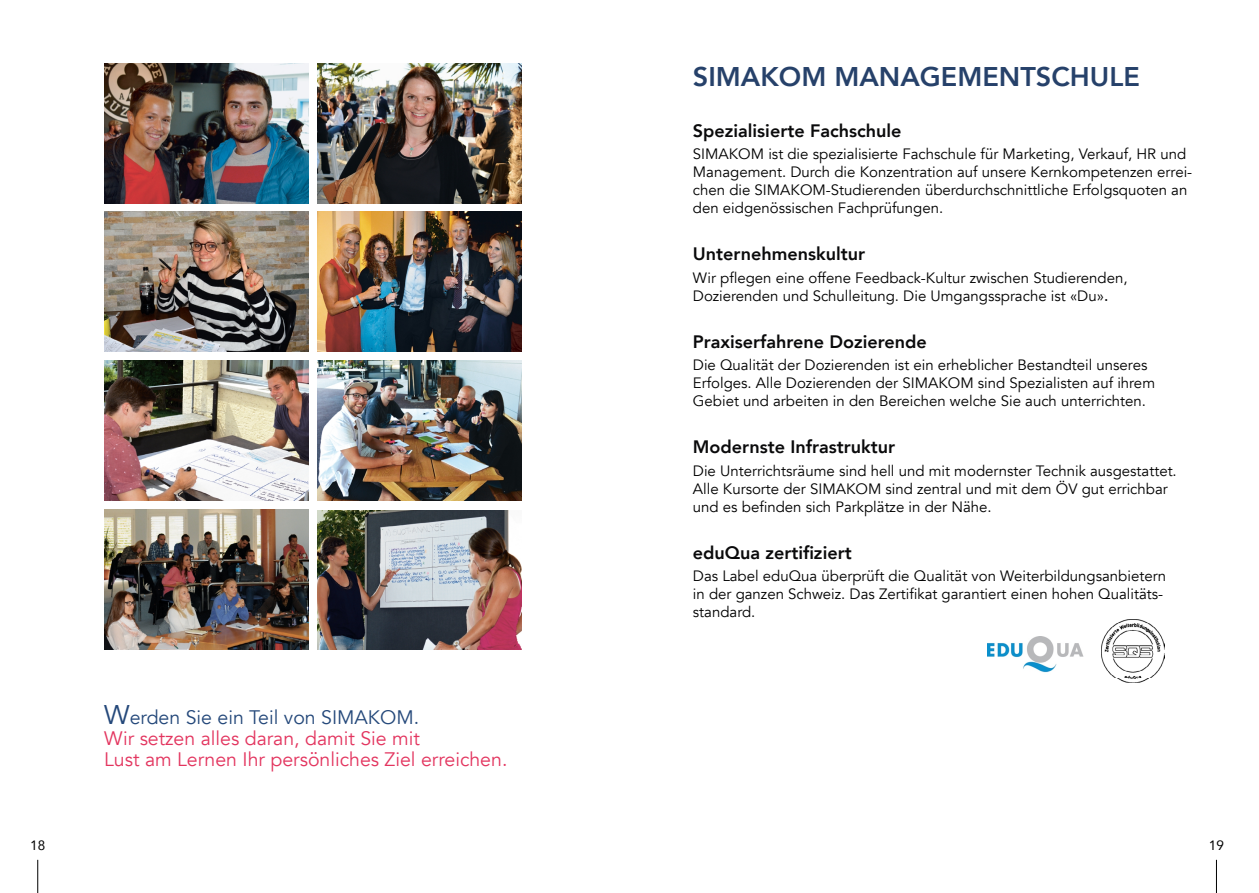
<style>
.page{position:relative;width:1259px;height:893px;background:#fff}
.page>*{position:absolute;margin:0;border:0;box-sizing:border-box;transform-origin:0 0}
.t1{font:800 27px "Avenir";color:#26416a}
.t2{font:19.5px/21px "Avenir";color:#e3355f}
.t3{font:800 18px "Avenir";color:#0a0a0b}
.t4{font:15px/18px "Avenir";color:#000}
.t5{font:13.5px "Avenir";color:#000}
.s1{font-size:27px;color:#24487a}
.s2{color:#24487a}
.s3{font-size:18px}
</style>
<div class="page">
<hr style="left:37px;top:860px;width:1px;height:33px;background:#000">
<hr style="left:1216px;top:860px;width:1px;height:33px;background:#000">
<img style="left:104px;top:64px;width:204px;height:139px">
<img style="left:104px;top:212px;width:204px;height:140px">
<img style="left:317px;top:64px;width:204px;height:139px">
<img style="left:317px;top:360px;width:204px;height:141px">
<img style="left:317px;top:212px;width:204px;height:140px">
<img style="left:317px;top:510px;width:204px;height:139px">
<img style="left:104px;top:509px;width:204px;height:140px">
<img style="left:104px;top:360px;width:204px;height:141px">
<img style="left:1101px;top:620px;width:63px;height:62px">
<img style="left:988px;top:636px;width:96px;height:37px">
<h2 class="t2" style="left:104px;top:707px;width:405px"><span class="s1">W</span><span class="s2">erden Sie ein Teil von SIMAKOM.<br></span>Wir setzen alles daran, damit Sie mit<br>Lust am Lernen Ihr persönliches Ziel erreichen.</h2>
<h1 class="t1" style="left:693px;top:56px;width:448px">SIMAKOM MANAGEMENTSCHULE</h1>
<p class="t3" style="left:693px;top:117px;width:210px">Spezialisierte Fachschule</p>
<p class="t4" style="left:693px;top:145px;width:501px">SIMAKOM ist die spezialisierte Fachschule für Marketing, Verkauf, HR und Management. Durch die Konzentration auf unsere Kernkompetenzen errei&shy;chen die SIMAKOM-Studierenden überdurchschnittliche Erfolgsquoten an den eidgenössischen Fachprüfungen.</p>
<p class="t3" style="left:693px;top:240px;width:174px">Unternehmenskultur</p>
<p class="t4" style="left:693px;top:269px;width:436px">Wir pflegen eine offene Feedback-Kultur zwischen Studierenden,<br>Dozierenden und Schulleitung. Die Umgangssprache ist «Du»<span class="s3">.</span></p>
<p class="t3" style="left:693px;top:328px;width:236px">Praxiserfahrene Dozierende</p>
<p class="t4" style="left:693px;top:356px;width:464px">Die Qualität der Dozierenden ist ein erheblicher Bestandteil unseres<br>Erfolges. Alle Dozierenden der SIMAKOM sind Spezialisten auf ihrem<br>Gebiet und arbeiten in den Bereichen welche Sie auch unterrichten.</p>
<p class="t3" style="left:693px;top:433px;width:204px">Modernste Infrastruktur</p>
<p class="t4" style="left:693px;top:462px;width:485px">Die Unterrichtsräume sind hell und mit modernster Technik ausgestattet.<br>Alle Kursorte der SIMAKOM sind zentral und mit dem ÖV gut errichbar und es befinden sich Parkplätze in der Nähe.</p>
<p class="t3" style="left:693px;top:539px;width:160px">eduQua zertifiziert</p>
<p class="t4" style="left:693px;top:567px;width:475px">Das Label eduQua überprüft die Qualität von Weiterbildungsanbietern in der ganzen Schweiz. Das Zertifikat garantiert einen hohen Qualitäts&shy;standard.</p>
<p class="t5" style="left:30px;top:835px;width:17px">18</p>
<p class="t5" style="left:1209px;top:835px;width:17px">19</p>
</div>
